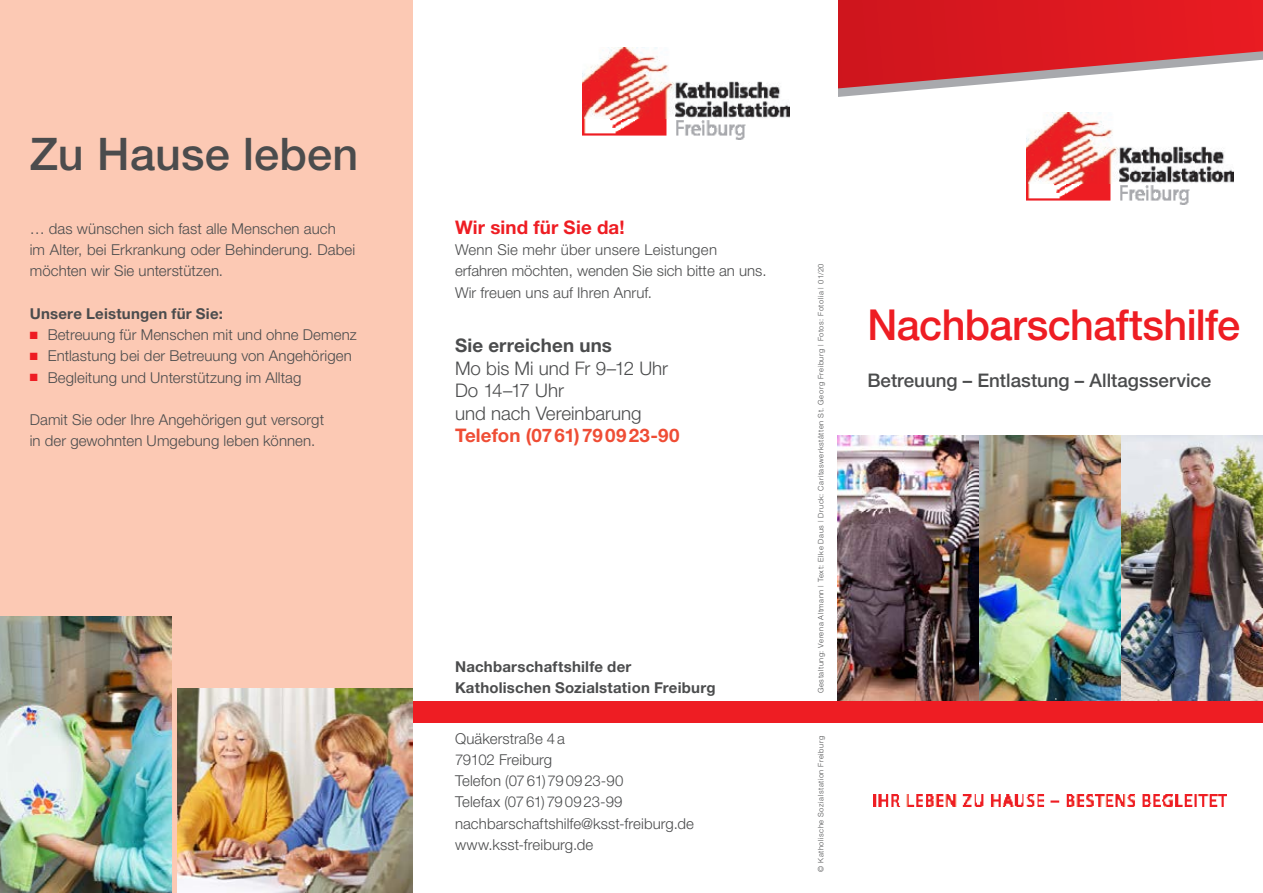
<style>
.page{position:relative;width:1263px;height:893px;background:#fff}
.page>*{position:absolute;margin:0;border:0;box-sizing:border-box;transform-origin:0 0}
.t1{font:500 45px "Helvetica Neue";letter-spacing:.005em;color:#4b4c4d}
.t2{font:500 42.75px "Helvetica Neue";letter-spacing:-.015em;color:#ee1d23}
.t3{font:300 18.75px/22.5px "Helvetica Neue";color:#4b4c4d}
.t4{font:500 18.75px "Helvetica Neue";color:#4b4c4d}
.t5{font:700 18.75px "Helvetica Neue";letter-spacing:.005em;color:#ef4d35}
.t6{font:700 18.75px "Helvetica Neue";letter-spacing:.01em;color:#ee1d23}
.t7{font:700 18.75px "Helvetica Neue";letter-spacing:.01em;color:#4b4c4d}
.t8{font:300 15px/21.3px "Helvetica Neue";letter-spacing:.005em;color:#4b4c4d}
.t9{font:700 15px/21.3px "Helvetica Neue";letter-spacing:.015em;color:#4b4c4d}
.t10{font:300 7.5px "Helvetica Neue";letter-spacing:.075em;color:#4b4c4d}
.s1{color:#ee1d23}
</style>
<div class="page">
<svg style="left:838px;top:0;width:425px;height:97px"></svg>
<div style="left:0;top:0;width:412px;height:893px;background:#fcc9b4"></div>
<img style="left:0;top:617px;width:171px;height:276px">
<img style="left:838px;top:436px;width:141px;height:266px">
<img style="left:979px;top:436px;width:142px;height:266px">
<img style="left:1121px;top:436px;width:142px;height:266px">
<div style="left:412px;top:702px;width:851px;height:21px;background:#ee1d23"></div>
<img style="left:178px;top:689px;width:234px;height:204px">
<img style="left:1026px;top:113px;width:208px;height:91px">
<img style="left:583px;top:48px;width:207px;height:91px">
<img style="left:874px;top:794px;width:353px;height:13px">
<h1 class="t1" style="left:30px;top:127px;width:330px">Zu Hause leben</h1>
<p class="t8" style="left:30px;top:218px;width:327px">… das wünschen sich fast alle Menschen auch<br>im Alter, bei Erkrankung oder Behinderung. Dabei möchten wir Sie unterstützen.</p>
<p class="t9" style="left:30px;top:303px;width:195px">Unsere Leistungen für Sie:</p>
<p class="t8" style="left:30px;top:324px;width:329px"><span class="s1">■</span> Betreuung für Menschen mit und ohne Demenz</p>
<p class="t8" style="left:30px;top:345px;width:324px"><span class="s1">■</span> Entlastung bei der Betreuung von Angehörigen</p>
<p class="t8" style="left:30px;top:366px;width:273px"><span class="s1">■</span> Begleitung und Unterstützung im Alltag</p>
<p class="t8" style="left:30px;top:409px;width:296px">Damit Sie oder Ihre Angehörigen gut versorgt in der gewohnten Umgebung leben können.</p>
<p class="t6" style="left:455px;top:216px;width:171px">Wir sind für Sie da!</p>
<p class="t8" style="left:455px;top:239px;width:313px">Wenn Sie mehr über unsere Leistungen erfahren möchten, wenden Sie sich bitte an uns.<br>Wir freuen uns auf Ihren Anruf.</p>
<p class="t7" style="left:455px;top:334px;width:158px">Sie erreichen uns</p>
<p class="t3" style="left:455px;top:356px;width:215px">Mo bis Mi und Fr 9–12 Uhr<br>Do 14–17 Uhr<br>und nach Vereinbarung</p>
<p class="t5" style="left:455px;top:424px;width:226px">Telefon (0761)790923-90</p>
<p class="t9" style="left:455px;top:656px;width:262px">Nachbarschaftshilfe der<br>Katholischen Sozialstation Freiburg</p>
<p class="t8" style="left:455px;top:727px;width:240px">Quäkerstraße 4a<br>79102 Freiburg<br>Telefon (0761)790923-90<br>Telefax (0761)790923-99 nachbarschaftshilfe@ksst-freiburg.de www.ksst-freiburg.de</p>
<p class="t10" style="left:816px;top:693px;width:431px;rotate:-90deg">Gestaltung: Verena Altmann | Text: Elke Daus | Druck: Caritaswerkstätten St. Georg Freiburg | Fotos: Fotolia | 01/20</p>
<p class="t10" style="left:816px;top:872px;width:137px;rotate:-90deg">© Katholische Sozialstation Freiburg</p>
<h2 class="t2" style="left:867px;top:299px;width:374px">Nachbarschaftshilfe</h2>
<p class="t4" style="left:867px;top:370px;width:345px">Betreuung – Entlastung – Alltagsservice</p>
</div>
